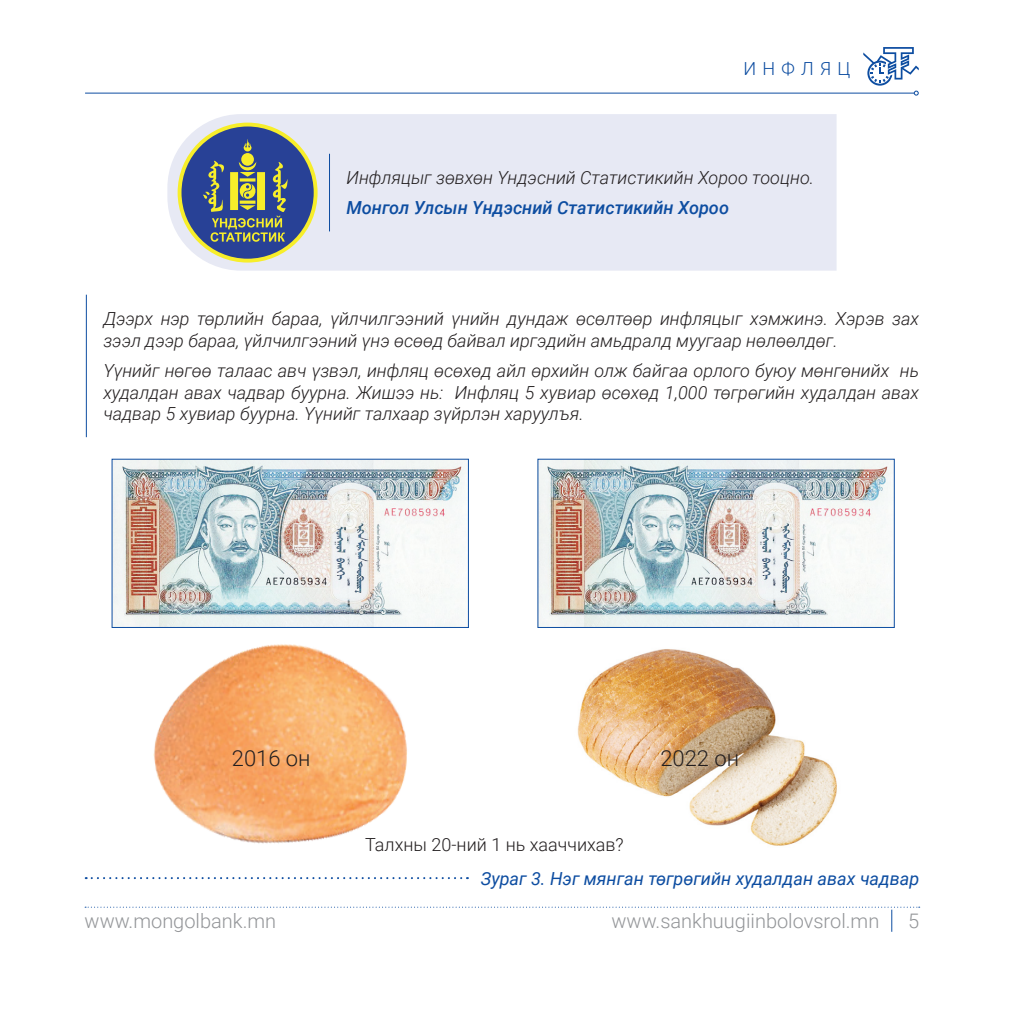
<style>
.page{position:relative;width:1021px;height:1021px;background:#fff}
.page>*{position:absolute;margin:0;border:0;box-sizing:border-box;transform-origin:0 0}
.t1{font:300 22px "Roboto";color:#231f20}
.t2{font:300 20px "Roboto";color:#939598}
.t3{font:italic 300 18px/21.6px "Roboto";color:#231f20}
.t4{font:italic 18px "Roboto";color:#0d4da1}
.t5{font:italic 500 18px "Roboto";color:#0d4da1}
.t6{font:300 18px "Roboto";color:#231f20}
.t7{font:300 18px "Roboto";letter-spacing:.35em;color:#0d4da1}
</style>
<div class="page">
<hr style="left:85px;top:93px;width:829px;height:1px;background:#0d4da1">
<svg style="left:85px;top:906px;width:834px;height:25px"></svg>
<svg style="left:863px;top:47px;width:55px;height:49px"></svg>
<img style="left:577px;top:649px;width:260px;height:197px">
<div style="left:167px;top:114px;width:669px;height:157px;background:#e7e9f4"></div>
<hr style="left:86px;top:295px;width:1px;height:142px;background:#0d4da1">
<svg style="left:181px;top:126px;width:133px;height:133px;background:#6f7e8e"></svg>
<hr style="left:329px;top:154px;width:1px;height:77px;background:#0d4da1">
<svg style="left:86px;top:877px;width:382px;height:2px"></svg>
<img style="left:114px;top:460px;width:351px;height:166px">
<img style="left:539px;top:460px;width:352px;height:166px">
<div style="left:537px;top:458px;width:357px;height:170px;border:1px solid #0d4da1"></div>
<img style="left:125px;top:605px;width:318px;height:239px">
<p class="t7" style="left:743px;top:56px;width:108px">ИНФЛЯЦ</p>
<p class="t3" style="left:346px;top:166px;width:469px">Инфляцыг зөвхөн Үндэсний Статистикийн Хороо тооцно.</p>
<p class="t5" style="left:346px;top:195px;width:384px">Монгол Улсын Үндэсний Статистикийн Хороо</p>
<p class="t3" style="left:103px;top:307px;width:817px">Дээрх нэр төрлийн бараа, үйлчилгээний үнийн дундаж өсөлтөөр инфляцыг хэмжинэ. Хэрэв зах зээл дээр бараа, үйлчилгээний үнэ өсөөд байвал иргэдийн амьдралд муугаар нөлөөлдөг.</p>
<p class="t3" style="left:103px;top:359px;width:817px;text-align:justify">Үүнийг нөгөө талаас авч үзвэл, инфляц өсөхөд айл өрхийн олж байгаа орлого буюу мөнгөнийх нь худалдан авах чадвар буурна. Жишээ нь: Инфляц 5 хувиар өсөхөд 1,000 төгрөгийн худалдан авах чадвар 5 хувиар буурна. Үүнийг талхаар зүйрлэн харуулъя.</p>
<p class="t1" style="left:232px;top:742px;width:80px">2016 он</p>
<p class="t1" style="left:660px;top:742px;width:80px">2022 он</p>
<p class="t6" style="left:365px;top:832px;width:260px">Талхны 20-ний 1 нь хааччихав?</p>
<p class="t2" style="left:85px;top:907px;width:193px">www.mongolbank.mn</p>
<p class="t4" style="left:481px;top:865px;width:440px">Зураг 3. Нэг мянган төгрөгийн худалдан авах чадвар</p>
<p class="t2" style="left:611px;top:907px;width:269px">www.sankhuugiinbolovsrol.mn</p>
<p class="t2" style="left:908px;top:907px;width:13px">5</p>
</div>
